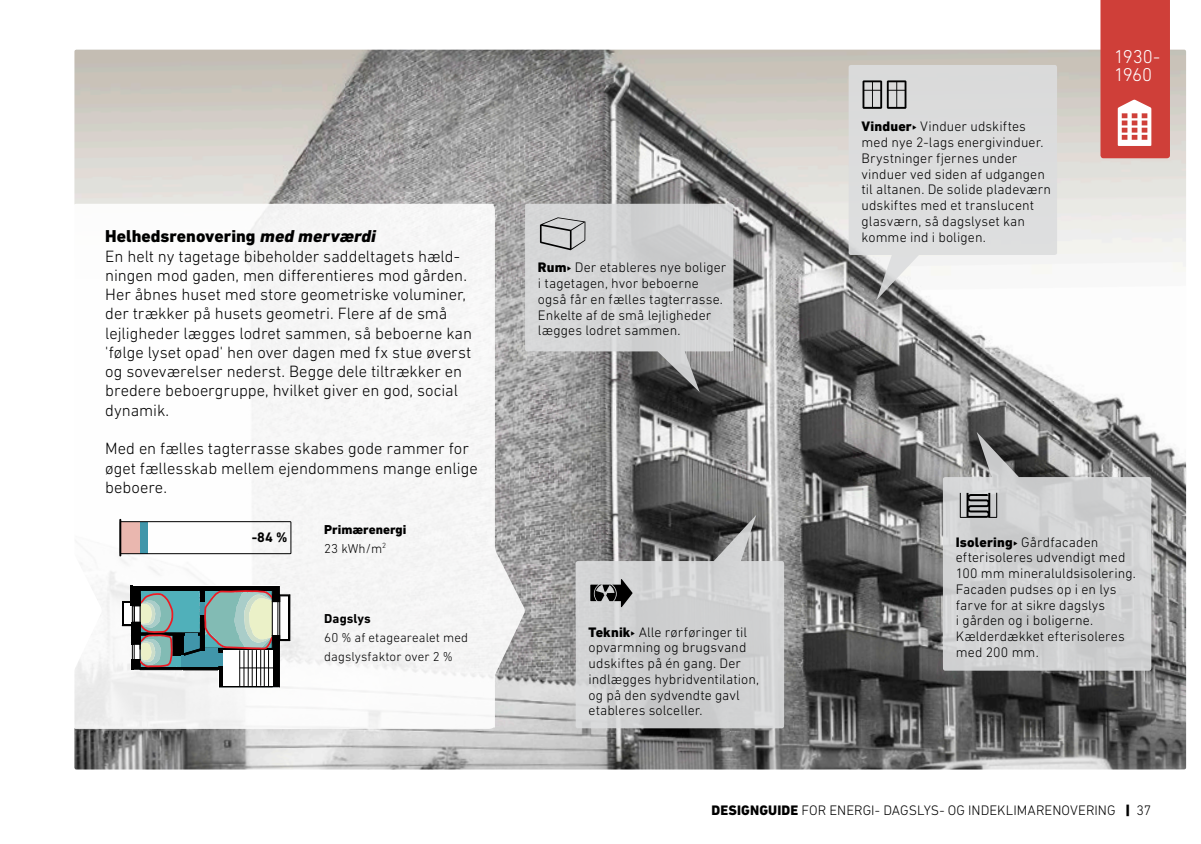
<style>
.page{position:relative;width:1201px;height:844px;background:#fff}
.page>*{position:absolute;margin:0;border:0;box-sizing:border-box;transform-origin:0 0}
.t1{font:300 18.9px/18.9px "DIN Next LT Pro";letter-spacing:-.02em;color:#fff}
.t2{font:800 17.5px "DIN Next LT Pro";color:#000}
.t3{font:300 16.62px/19.2px "DIN Next LT Pro";color:#000}
.t4{font:300 14px/15.8px "DIN Next LT Pro";letter-spacing:.005em;color:#000}
.t5{font:700 14px "DIN Next LT Pro";color:#000}
.t6{font:300 13.12px/19.2px "DIN Next LT Pro";letter-spacing:.01em;color:#000}
.t7{font:800 13.12px/19.2px "DIN Next LT Pro";color:#000}
.t8{font:700 13.12px "DIN Next LT Pro";letter-spacing:.005em;color:#000}
.s1{font-style:italic}
.s2{font-weight:300}
.s3{font-weight:800}
.s4{font-family:"Entypo";font-weight:400}
.s5{font-weight:900}
</style>
<div class="page">
<img style="left:74px;top:50px;width:1112px;height:719px">
<svg style="left:74px;top:204px;width:451px;height:524px"></svg>
<div style="left:120px;top:521px;width:20px;height:32px;background:#eab7af"></div>
<div style="left:140px;top:521px;width:8px;height:32px;background:#4196aa"></div>
<hr style="left:119px;top:519px;width:2px;height:36px;background:#000">
<div style="left:120px;top:521px;width:171px;height:32px;border:1px solid #000"></div>
<hr style="left:290px;top:585px;width:1px;height:102px;background:#000">
<svg style="left:122px;top:585px;width:168px;height:103px"></svg>
<div style="left:272px;top:593px;width:8px;height:8px;background:#000"></div>
<div style="left:131px;top:597px;width:9px;height:8px;background:#000"></div>
<div style="left:131px;top:622px;width:9px;height:8px;background:#000"></div>
<div style="left:131px;top:635px;width:9px;height:8px;background:#000"></div>
<div style="left:131px;top:659px;width:9px;height:8px;background:#000"></div>
<svg style="left:1100px;top:0;width:69px;height:158px;background:#d3534d"></svg>
<svg style="left:525px;top:204px;width:208px;height:188px;background:#bfc0c1"></svg>
<svg style="left:943px;top:432px;width:208px;height:238px;background:#c0c0c1"></svg>
<svg style="left:959px;top:492px;width:38px;height:25px"></svg>
<svg style="left:575px;top:514px;width:209px;height:214px;background:#b9babb"></svg>
<svg style="left:590px;top:579px;width:42px;height:28px"></svg>
<svg style="left:74px;top:544px;width:28px;height:135px"></svg>
<svg style="left:848px;top:65px;width:209px;height:235px;background:#dadadb"></svg>
<svg style="left:862px;top:80px;width:44px;height:29px"></svg>
<p class="t2" style="left:105px;top:226px;width:275px">Helhedsrenovering <span class="s1">med merværdi</span></p>
<p class="t3" style="left:105px;top:246px;width:368px">En helt ny tagetage bibeholder saddeltagets hæld&shy;ningen mod gaden, men differentieres mod gården.<br>Her åbnes huset med store geometriske voluminer, der trækker på husets geometri. Flere af de små lejligheder lægges lodret sammen, så beboerne kan 'følge lyset opad' hen over dagen med fx stue øverst og soveværelser nederst. Begge dele tiltrækker en bredere beboergruppe, hvilket giver en god, social dynamik.</p>
<p class="t3" style="left:105px;top:438px;width:374px">Med en fælles tagterrasse skabes gode rammer for øget fællesskab mellem ejendommens mange enlige beboere.</p>
<p class="t7" style="left:324px;top:519px;width:84px">Primærenergi<br><span class="s2">23 kWh/m</span><sup>2</sup></p>
<p class="t5" style="left:252px;top:339px;width:37px">-49 %</p>
<p class="t5" style="left:252px;top:529px;width:37px">-84 %</p>
<p class="t8" style="left:324px;top:610px;width:48px">Dagslys</p>
<p class="t6" style="left:324px;top:627px;width:145px">60 % af etagearealet med dagslysfaktor over 2 %</p>
<p class="t4" style="left:538px;top:259px;width:190px"><span class="s3">Rum</span><span class="s4">{</span> Der etableres nye boliger i tagetagen, hvor beboerne også får en fælles tagterrasse.<br>Enkelte af de små lejligheder lægges lodret sammen.</p>
<p class="t4" style="left:588px;top:623px;width:172px"><span class="s3">Teknik</span><span class="s4">{</span> Alle rørføringer til opvarmning og brugsvand udskiftes på én gang. Der indlægges hybridventilation, og på den sydvendte gavl etableres solceller.</p>
<p class="t4" style="left:861px;top:119px;width:191px"><span class="s3">Vinduer</span><span class="s4">{</span> Vinduer udskiftes med nye 2-lags energivinduer.<br>Brystninger fjernes under vinduer ved siden af udgangen til altanen. De solide pladeværn udskiftes med et translucent glasværn, så dagslyset kan komme ind i boligen.</p>
<h1 class="t1" style="left:1114px;top:46px;width:48px">1930-<br>1960</h1>
<p class="t4" style="left:955px;top:533px;width:181px"><span class="s3">Isolering</span><span class="s4">{</span> Gårdfacaden efterisoleres udvendigt med<br>100 mm mineraluldsisolering.<br>Facaden pudses op i en lys farve for at sikre dagslys<br>i gården og i boligerne.<br>Kælderdækket efterisoleres med 200 mm.</p>
<p class="t4" style="left:711px;top:802px;width:441px"><span class="s3">DESIGNGUIDE</span> FOR ENERGI- DAGSLYS- OG INDEKLIMARENOVERING <span class="s5">|</span> 37</p>
</div>
